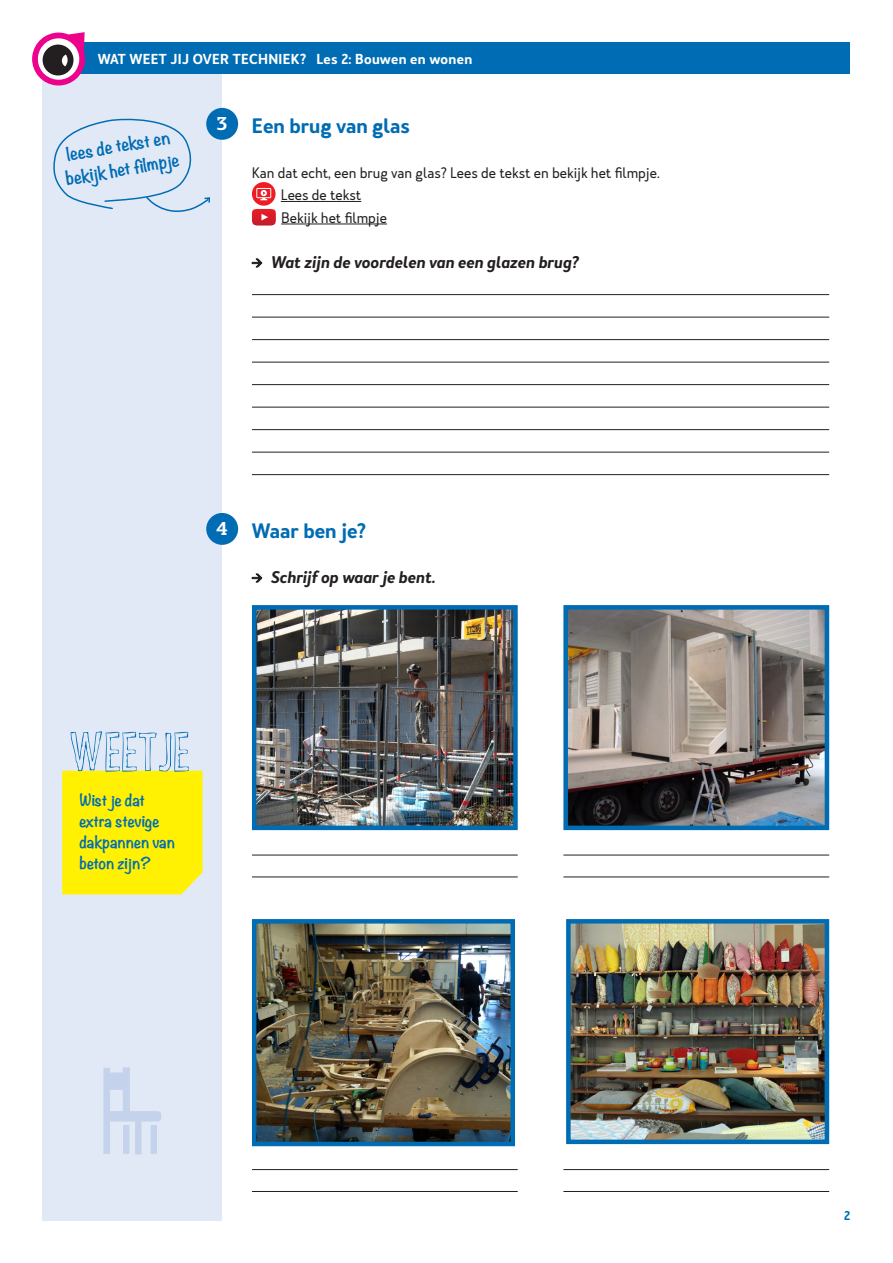
<style>
.page{position:relative;width:893px;height:1263px;background:#fff}
.page>*{position:absolute;margin:0;border:0;box-sizing:border-box;transform-origin:0 0}
._01_vraag_kopje{font:600 19.5px "Merlo Neue";color:#006cb3}
.t1{font:700 19.5px "PF Centro Slab Pro";color:#fff}
.t2{font:700 16.5px "Noteworthy";color:#006cb3}
._02_vraag_bold_cursi{font:italic 600 15.75px "Merlo Neue";color:#231f20}
.t3{font:700 15px/21px "Noteworthy";color:#006cb3}
.t4{font:700 15px "Noteworthy";letter-spacing:-.02em;color:#006cb3}
.t5{font:14.25px "Merlo Neue";color:#231f20}
.t6{font:600 13.5px "Merlo Neue";letter-spacing:.025em;color:#fff}
.t7{font:600 12px "Merlo Neue";color:#006cb3}
</style>
<div class="page">
<div style="left:43px;top:74px;width:179px;height:1146px;background:#e0e9f5"></div>
<hr style="left:281px;top:201px;width:80px;height:1px;background:#231f20">
<hr style="left:281px;top:224px;width:106px;height:1px;background:#231f20">
<hr style="left:252px;top:294px;width:577px;height:1px;background:#231f20">
<hr style="left:252px;top:317px;width:577px;height:1px;background:#231f20">
<hr style="left:252px;top:339px;width:577px;height:1px;background:#231f20">
<hr style="left:252px;top:362px;width:577px;height:1px;background:#231f20">
<hr style="left:252px;top:384px;width:577px;height:1px;background:#231f20">
<hr style="left:252px;top:407px;width:577px;height:1px;background:#231f20">
<hr style="left:252px;top:429px;width:577px;height:1px;background:#231f20">
<hr style="left:252px;top:452px;width:577px;height:1px;background:#231f20">
<hr style="left:252px;top:474px;width:577px;height:1px;background:#231f20">
<svg style="left:252px;top:182px;width:24px;height:24px"></svg>
<svg style="left:256px;top:188px;width:15px;height:12px"></svg>
<svg style="left:252px;top:209px;width:24px;height:17px"></svg>
<svg style="left:252px;top:259px;width:10px;height:8px"></svg>
<svg style="left:252px;top:574px;width:10px;height:8px"></svg>
<div style="left:43px;top:43px;width:807px;height:31px;background:#006cb3"></div>
<svg style="left:53px;top:118px;width:157px;height:94px"></svg>
<div style="left:206px;top:108px;width:32px;height:32px;background:#006cb3;border-radius:50%"></div>
<div style="left:206px;top:513px;width:32px;height:32px;background:#006cb3;border-radius:50%"></div>
<svg style="left:103px;top:1067px;width:58px;height:87px"></svg>
<img style="left:251px;top:605px;width:267px;height:226px">
<img style="left:251px;top:919px;width:264px;height:228px">
<img style="left:563px;top:605px;width:267px;height:226px">
<img style="left:566px;top:919px;width:264px;height:226px">
<hr style="left:252px;top:855px;width:266px;height:1px;background:#231f20">
<hr style="left:252px;top:877px;width:266px;height:1px;background:#231f20">
<hr style="left:252px;top:1169px;width:266px;height:1px;background:#231f20">
<hr style="left:252px;top:1191px;width:266px;height:1px;background:#231f20">
<hr style="left:563px;top:855px;width:266px;height:1px;background:#231f20">
<hr style="left:563px;top:877px;width:266px;height:1px;background:#231f20">
<hr style="left:563px;top:1169px;width:266px;height:1px;background:#231f20">
<hr style="left:563px;top:1191px;width:266px;height:1px;background:#231f20">
<svg style="left:62px;top:731px;width:140px;height:163px"></svg>
<svg style="left:32px;top:32px;width:53px;height:53px"></svg>
<p class="t6" style="left:98px;top:50px;width:376px">WAT WEET JIJ OVER TECHNIEK? Les 2: Bouwen en wonen</p>
<p class="t2" style="left:64px;top:140px;width:106px;rotate:-10deg">lees de tekst en</p>
<p class="t2" style="left:63px;top:165px;width:117px;rotate:-10deg">bekijk het fi lmpje</p>
<p class="t1" style="left:216px;top:111px;width:13px">3</p>
<p class="_01_vraag_kopje" style="left:252px;top:112px;width:159px">Een brug van glas</p>
<p class="t5" style="left:252px;top:163px;width:409px">Kan dat echt, een brug van glas? Lees de tekst en bekijk het filmpje.</p>
<p class="t5" style="left:281px;top:186px;width:82px">Lees de tekst</p>
<p class="t5" style="left:281px;top:208px;width:107px">Bekijk het filmpje</p>
<p class="_02_vraag_bold_cursi" style="left:271px;top:251px;width:309px">Wat zijn de voordelen van een glazen brug?</p>
<p class="t1" style="left:216px;top:516px;width:13px">4</p>
<p class="_01_vraag_kopje" style="left:252px;top:517px;width:115px">Waar ben je?</p>
<p class="_02_vraag_bold_cursi" style="left:271px;top:566px;width:166px">Schrijf op waar je bent.</p>
<p class="t3" style="left:79px;top:789px;width:67px">Wist je dat</p>
<p class="t4" style="left:79px;top:808px;width:82px">extra stevige</p>
<p class="t3" style="left:79px;top:831px;width:97px">dakpannen van beton zijn?</p>
<p class="t7" style="left:844px;top:1208px;width:8px">2</p>
</div>
